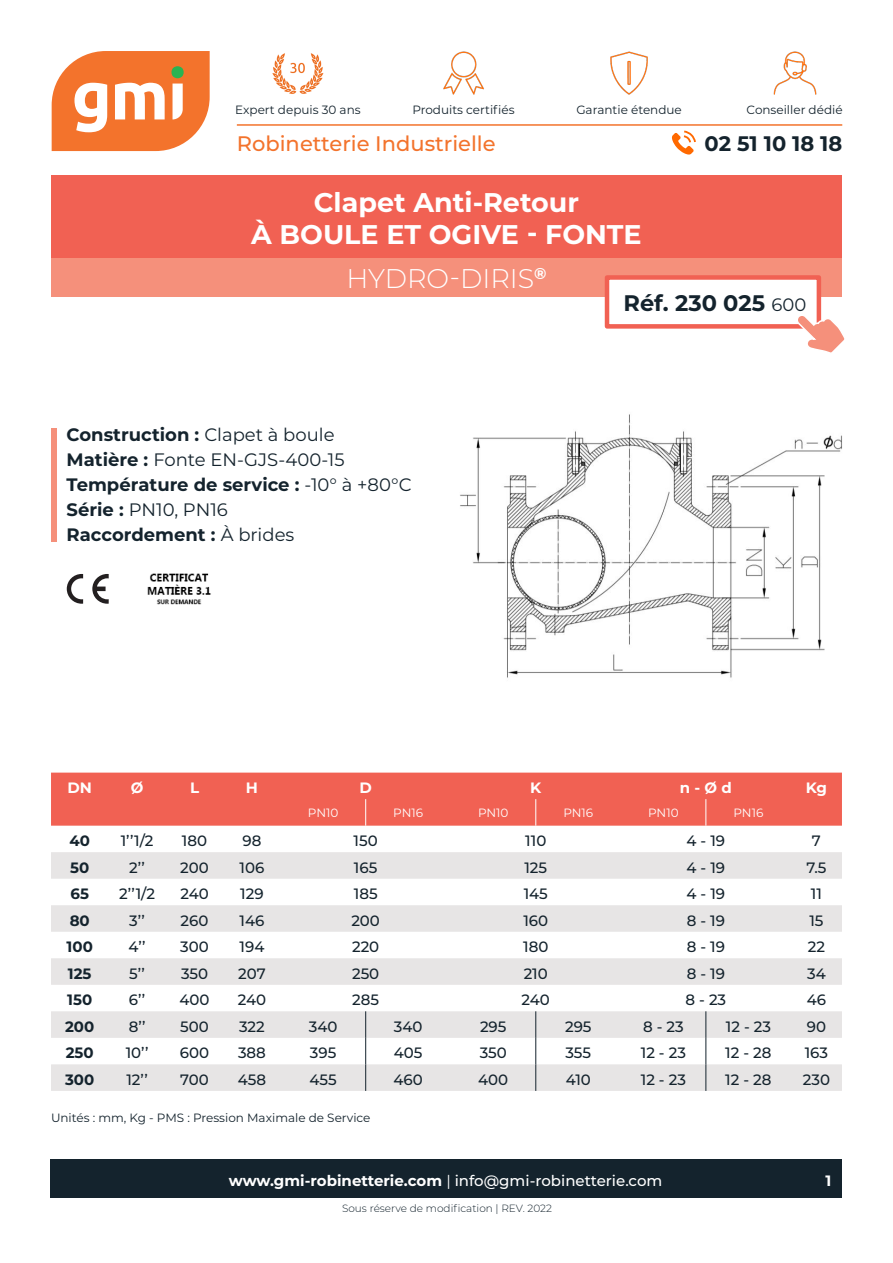
<style>
.page{position:relative;width:893px;height:1263px;background:#fff}
.page>*{position:absolute;margin:0;border:0;box-sizing:border-box;transform-origin:0 0}
.TITRE_Fiche_produit{font:700 27px "Montserrat";color:#fff}
.TITRE_Fiche_produit-2{font:300 27px "Montserrat";color:#fff}
.RÉFÉRENCE{font:700 22.5px "Montserrat";color:#14232d}
.t1{font:500 21px "Montserrat";color:#f3732c}
.t2{font:700 21px "Montserrat";color:#14232d}
.DESCRIPTIF{font:700 18px "Montserrat";color:#14232d}
.DESCRIPTIF-2{font:18px "Montserrat";color:#14232d}
.t3{font:500 15px "Montserrat";color:#14232d}
.t4{font:500 15px "Montserrat";color:#fff}
.t5{font:700 15px "Montserrat";color:#14232d}
.t6{font:700 15px "Montserrat";color:#fff}
.MENTION_SPÉCIALE{font:12px "Montserrat";color:#14232d}
.t7{font:12px "Montserrat";color:#fff}
.NOTE_BAS_DE_PAGE{font:300 10.5px "Montserrat";color:#14232d}
.s1{font-weight:400}
.s2{font-weight:700}
.s3{font-weight:400;font-size:18px}
</style>
<div class="page">
<div style="left:52px;top:175px;width:790px;height:83px;background:#f16153"></div>
<div style="left:52px;top:258px;width:790px;height:39px;background:#f5907b"></div>
<div style="left:605px;top:275px;width:216px;height:54px;background:#fff;border:4px solid #f16153"></div>
<div style="left:50px;top:1160px;width:792px;height:38px;background:#14232d"></div>
<svg style="left:52px;top:51px;width:158px;height:100px"></svg>
<hr style="left:237px;top:124px;width:605px;height:2px;background:#f3732c">
<img style="left:443px;top:51px;width:41px;height:44px">
<img style="left:610px;top:51px;width:38px;height:44px">
<img style="left:773px;top:51px;width:44px;height:44px">
<svg style="left:672px;top:131px;width:24px;height:24px"></svg>
<svg style="left:795px;top:313px;width:50px;height:40px"></svg>
<img style="left:272px;top:53px;width:52px;height:41px">
<div style="left:51px;top:428px;width:6px;height:113px;background:#f5907b"></div>
<svg style="left:67px;top:574px;width:16px;height:30px"></svg>
<svg style="left:92px;top:574px;width:17px;height:30px"></svg>
<img style="left:147px;top:573px;width:64px;height:32px">
<svg style="left:51px;top:852px;width:791px;height:239px;fill:#e7e5e5"></svg>
<svg style="left:365px;top:1011px;width:1px;height:80px"></svg>
<svg style="left:535px;top:1011px;width:1px;height:80px"></svg>
<svg style="left:705px;top:1011px;width:1px;height:80px"></svg>
<div style="left:51px;top:773px;width:791px;height:53px;background:#f16153"></div>
<img style="left:460px;top:414px;width:382px;height:264px">
<p class="MENTION_SPÉCIALE" style="left:235px;top:101px;width:127px">Expert depuis 30 ans</p>
<p class="MENTION_SPÉCIALE" style="left:412px;top:101px;width:104px">Produits certifiés</p>
<p class="MENTION_SPÉCIALE" style="left:576px;top:101px;width:107px">Garantie étendue</p>
<p class="MENTION_SPÉCIALE" style="left:747px;top:101px;width:98px">Conseiller dédié</p>
<h3 class="t1" style="left:237px;top:129px;width:260px">Robinetterie Industrielle</h3>
<p class="TITRE_Fiche_produit" style="left:314px;top:183px;width:267px">Clapet Anti-Retour</p>
<p class="TITRE_Fiche_produit" style="left:251px;top:215px;width:392px">À BOULE ET OGIVE - FONTE</p>
<p class="TITRE_Fiche_produit-2" style="left:346px;top:260px;width:202px">HYDRO-DIRIS<sup>®</sup></p>
<h3 class="t2" style="left:705px;top:129px;width:139px">02 51 10 18 18</h3>
<p class="DESCRIPTIF" style="left:67px;top:422px;width:269px">Construction : <span class="s1">Clapet à boule</span></p>
<p class="DESCRIPTIF-2" style="left:67px;top:447px;width:280px"><span class="s2">Matière :</span> Fonte EN-GJS-400-15</p>
<p class="DESCRIPTIF" style="left:67px;top:472px;width:347px">Température de service : <span class="s1">-10° à +80°C</span></p>
<p class="DESCRIPTIF-2" style="left:67px;top:498px;width:163px"><span class="s2">Série :</span> PN10, PN16</p>
<p class="DESCRIPTIF" style="left:67px;top:522px;width:229px">Raccordement : <span class="s1">À brides</span></p>
<p class="RÉFÉRENCE" style="left:624px;top:287px;width:184px">Réf. 230 025 <span class="s3">600</span></p>
<p class="t6" style="left:67px;top:777px;width:26px">DN</p>
<p class="t6" style="left:131px;top:777px;width:14px">Ø</p>
<p class="t6" style="left:190px;top:777px;width:11px">L</p>
<p class="t6" style="left:246px;top:777px;width:14px">H</p>
<p class="t6" style="left:359px;top:777px;width:14px">D</p>
<p class="t6" style="left:530px;top:777px;width:13px">K</p>
<p class="t6" style="left:680px;top:777px;width:53px">n - Ø d</p>
<p class="t6" style="left:806px;top:777px;width:23px">Kg</p>
<p class="t7" style="left:308px;top:804px;width:32px">PN10</p>
<p class="t7" style="left:393px;top:804px;width:31px">PN16</p>
<p class="t7" style="left:478px;top:804px;width:32px">PN10</p>
<p class="t7" style="left:563px;top:804px;width:31px">PN16</p>
<p class="t7" style="left:648px;top:804px;width:32px">PN10</p>
<p class="t7" style="left:733px;top:804px;width:31px">PN16</p>
<p class="t5" style="left:69px;top:830px;width:22px">40</p>
<p class="t3" style="left:121px;top:830px;width:34px">1’’1/2</p>
<p class="t3" style="left:182px;top:830px;width:27px">180</p>
<p class="t3" style="left:242px;top:830px;width:20px">98</p>
<p class="t3" style="left:354px;top:830px;width:26px">150</p>
<p class="t3" style="left:525px;top:830px;width:23px">110</p>
<p class="t3" style="left:686px;top:830px;width:40px">4 - 19</p>
<p class="t3" style="left:812px;top:830px;width:10px">7</p>
<p class="t5" style="left:70px;top:856px;width:21px">50</p>
<p class="t3" style="left:129px;top:857px;width:17px">2’’</p>
<p class="t3" style="left:180px;top:857px;width:30px">200</p>
<p class="t3" style="left:240px;top:857px;width:26px">106</p>
<p class="t3" style="left:354px;top:857px;width:25px">165</p>
<p class="t3" style="left:524px;top:857px;width:24px">125</p>
<p class="t3" style="left:686px;top:857px;width:40px">4 - 19</p>
<p class="t3" style="left:806px;top:857px;width:22px">7.5</p>
<p class="t5" style="left:70px;top:883px;width:20px">65</p>
<p class="t3" style="left:119px;top:883px;width:37px">2’’1/2</p>
<p class="t3" style="left:180px;top:883px;width:30px">240</p>
<p class="t3" style="left:240px;top:883px;width:25px">129</p>
<p class="t3" style="left:354px;top:883px;width:25px">185</p>
<p class="t3" style="left:524px;top:883px;width:26px">145</p>
<p class="t3" style="left:686px;top:883px;width:40px">4 - 19</p>
<p class="t3" style="left:811px;top:883px;width:13px">11</p>
<p class="t5" style="left:70px;top:910px;width:22px">80</p>
<p class="t3" style="left:129px;top:910px;width:17px">3’’</p>
<p class="t3" style="left:181px;top:910px;width:29px">260</p>
<p class="t3" style="left:240px;top:910px;width:26px">146</p>
<p class="t3" style="left:351px;top:910px;width:30px">200</p>
<p class="t3" style="left:523px;top:910px;width:26px">160</p>
<p class="t3" style="left:687px;top:910px;width:40px">8 - 19</p>
<p class="t3" style="left:809px;top:910px;width:16px">15</p>
<p class="t5" style="left:67px;top:936px;width:28px">100</p>
<p class="t3" style="left:129px;top:936px;width:19px">4’’</p>
<p class="t3" style="left:180px;top:936px;width:30px">300</p>
<p class="t3" style="left:240px;top:936px;width:26px">194</p>
<p class="t3" style="left:352px;top:936px;width:29px">220</p>
<p class="t3" style="left:523px;top:936px;width:27px">180</p>
<p class="t3" style="left:687px;top:936px;width:40px">8 - 19</p>
<p class="t3" style="left:808px;top:936px;width:19px">22</p>
<p class="t5" style="left:68px;top:963px;width:25px">125</p>
<p class="t3" style="left:129px;top:963px;width:17px">5’’</p>
<p class="t3" style="left:181px;top:963px;width:29px">350</p>
<p class="t3" style="left:238px;top:963px;width:29px">207</p>
<p class="t3" style="left:352px;top:963px;width:29px">250</p>
<p class="t3" style="left:524px;top:963px;width:26px">210</p>
<p class="t3" style="left:687px;top:963px;width:40px">8 - 19</p>
<p class="t3" style="left:807px;top:963px;width:20px">34</p>
<p class="t5" style="left:67px;top:989px;width:26px">150</p>
<p class="t3" style="left:129px;top:989px;width:18px">6’’</p>
<p class="t3" style="left:180px;top:989px;width:32px">400</p>
<p class="t3" style="left:238px;top:989px;width:30px">240</p>
<p class="t3" style="left:352px;top:989px;width:28px">285</p>
<p class="t3" style="left:522px;top:989px;width:30px">240</p>
<p class="t3" style="left:685px;top:989px;width:42px">8 - 23</p>
<p class="t3" style="left:807px;top:989px;width:21px">46</p>
<p class="t5" style="left:65px;top:1016px;width:31px">200</p>
<p class="t3" style="left:129px;top:1016px;width:18px">8’’</p>
<p class="t3" style="left:180px;top:1016px;width:30px">500</p>
<p class="t3" style="left:239px;top:1016px;width:27px">322</p>
<p class="t3" style="left:309px;top:1016px;width:30px">340</p>
<p class="t3" style="left:394px;top:1016px;width:30px">340</p>
<p class="t3" style="left:480px;top:1016px;width:28px">295</p>
<p class="t3" style="left:565px;top:1016px;width:28px">295</p>
<p class="t3" style="left:643px;top:1016px;width:42px">8 - 23</p>
<p class="t3" style="left:726px;top:1016px;width:47px">12 - 23</p>
<p class="t3" style="left:807px;top:1016px;width:21px">90</p>
<p class="t5" style="left:66px;top:1042px;width:29px">250</p>
<p class="t3" style="left:126px;top:1042px;width:24px">10’’</p>
<p class="t3" style="left:180px;top:1042px;width:31px">600</p>
<p class="t3" style="left:238px;top:1042px;width:29px">388</p>
<p class="t3" style="left:310px;top:1042px;width:28px">395</p>
<p class="t3" style="left:394px;top:1042px;width:30px">405</p>
<p class="t3" style="left:480px;top:1042px;width:29px">350</p>
<p class="t3" style="left:565px;top:1042px;width:27px">355</p>
<p class="t3" style="left:641px;top:1042px;width:47px">12 - 23</p>
<p class="t3" style="left:725px;top:1042px;width:48px">12 - 28</p>
<p class="t3" style="left:805px;top:1042px;width:25px">163</p>
<p class="t5" style="left:65px;top:1069px;width:31px">300</p>
<p class="t3" style="left:126px;top:1069px;width:23px">12’’</p>
<p class="t3" style="left:180px;top:1069px;width:30px">700</p>
<p class="t3" style="left:238px;top:1069px;width:30px">458</p>
<p class="t3" style="left:310px;top:1069px;width:29px">455</p>
<p class="t3" style="left:394px;top:1069px;width:31px">460</p>
<p class="t3" style="left:478px;top:1069px;width:32px">400</p>
<p class="t3" style="left:566px;top:1069px;width:27px">410</p>
<p class="t3" style="left:641px;top:1069px;width:47px">12 - 23</p>
<p class="t3" style="left:725px;top:1069px;width:48px">12 - 28</p>
<p class="t3" style="left:803px;top:1069px;width:29px">230</p>
<p class="MENTION_SPÉCIALE" style="left:51px;top:1109px;width:321px">Unités : mm, Kg - PMS : Pression Maximale de Service</p>
<p class="t4" style="left:229px;top:1170px;width:435px"><span class="s2">www.gmi-robinetterie.com</span> <span class="s1">|</span> info@gmi-robinetterie.com</p>
<p class="t6" style="left:825px;top:1170px;width:7px">1</p>
<p class="NOTE_BAS_DE_PAGE" style="left:342px;top:1201px;width:212px">Sous réserve de modification | REV. 2022</p>
</div>
